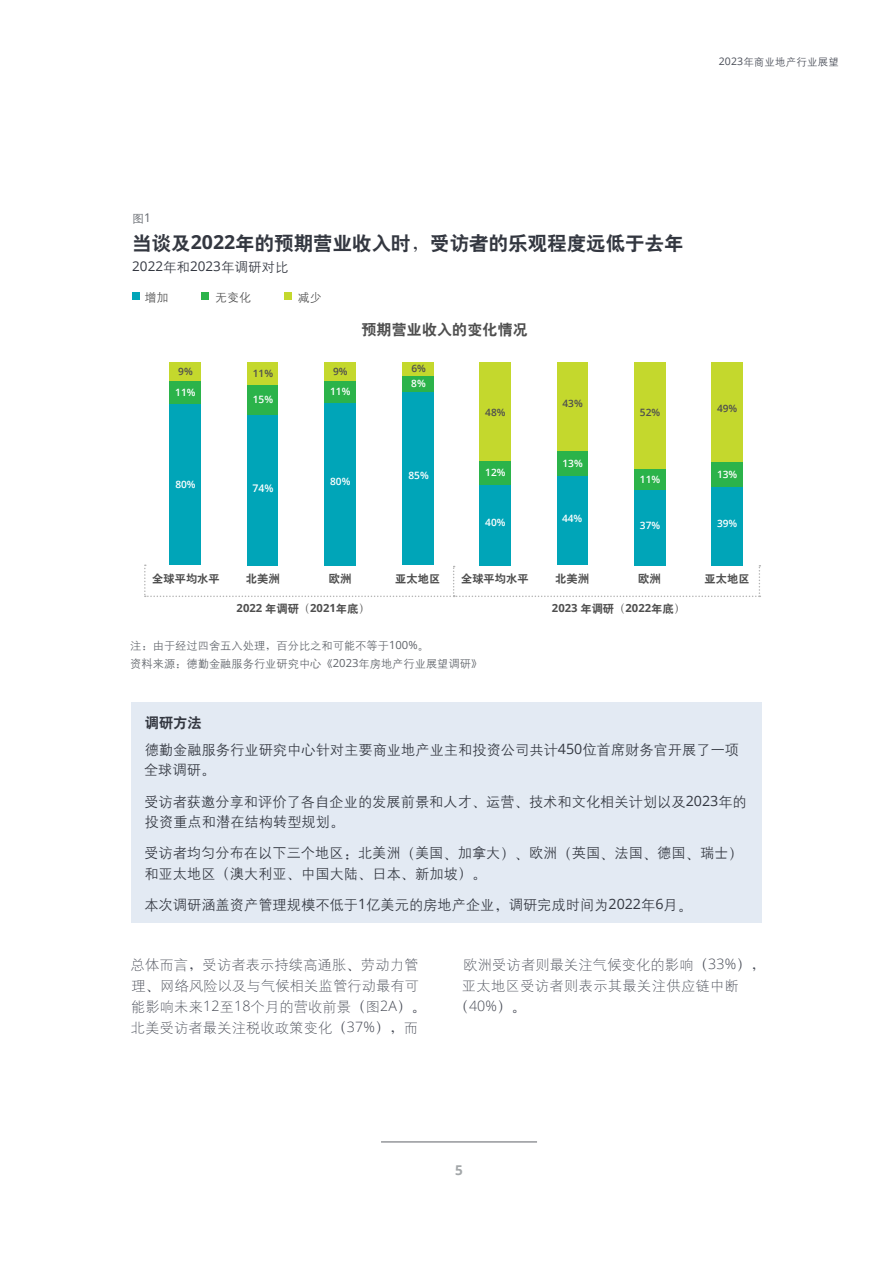
<style>
.page{position:relative;width:893px;height:1263px;background:#fff}
.page>*{position:absolute;margin:0;border:0;box-sizing:border-box;transform-origin:0 0}
.t1{font:19.5px "H Yb 2 gj";color:#333740}
.t2{font:15px "H Yb 2 gj";letter-spacing:.01em;color:#4e4e4e}
.t3{font:14.25px/20.2px "H Yg 2 gj";color:#333740}
.t4{font:14.25px/21px "H Yg 1 gj";letter-spacing:.01em;color:#474b55}
.t5{font:14.25px "H Ya 6 gj";color:#474b55}
.t6{font:14.25px "H Yb 2 gj";color:#333740}
.t7{font:13.5px "Open Sans";color:#333740}
.t8{font:700 13.5px "Open Sans";color:#a3a7a9}
.t9{font:12px "H Yg 2 gj";color:#4e4e4e}
.t10{font:12px "H Yg 2 gj";color:#5f6369}
.t11{font:11.25px/18px "H Yg 2 gj";color:#5f6369}
.t12{font:11.25px "H Yb 2 gj";color:#4e4e4e}
.t13{font:700 11.25px "Open Sans";color:#4e4e4e}
.t14{font:10.5px "H Yg 2 gj";letter-spacing:.015em;color:#474b55}
.t15{font:600 10.5px "Open Sans";color:#fff}
.t16{font:600 10.2px "Open Sans";color:#fff}
.t17{font:600 10.2px "Open Sans";color:#4e4e4e}
.s1{font-family:"Open Sans"}
.s2{font-family:"Open Sans";font-weight:700}
.s3{font-family:"H Ya 6 gj"}
.s4{font-family:"H Yg 2 gj"}
.s5{font-family:"H Yb 2 gj";font-weight:400}
.s6{font-family:"H Ya 6 gj";font-weight:400}
.s7{font-family:"Open Sans";font-weight:300}
</style>
<div class="page">
<hr style="left:381px;top:1141px;width:156px;height:1px;background:#5f6369">
<div style="left:131px;top:702px;width:631px;height:221px;background:#e3eaf3"></div>
<div style="left:132px;top:292px;width:8px;height:8px;background:#00a5b8"></div>
<div style="left:201px;top:292px;width:8px;height:8px;background:#2bb34a"></div>
<div style="left:284px;top:292px;width:8px;height:8px;background:#c4d82d"></div>
<div style="left:711px;top:486px;width:31px;height:79px;background:#00a5b8"></div>
<div style="left:634px;top:489px;width:31px;height:76px;background:#00a5b8"></div>
<div style="left:557px;top:475px;width:30px;height:90px;background:#00a5b8"></div>
<div style="left:479px;top:484px;width:31px;height:81px;background:#00a5b8"></div>
<div style="left:402px;top:391px;width:31px;height:174px;background:#00a5b8"></div>
<div style="left:325px;top:402px;width:31px;height:163px;background:#00a5b8"></div>
<div style="left:247px;top:414px;width:31px;height:151px;background:#00a5b8"></div>
<div style="left:170px;top:402px;width:31px;height:163px;background:#00a5b8"></div>
<div style="left:711px;top:461px;width:31px;height:26px;background:#2bb34a"></div>
<div style="left:634px;top:468px;width:31px;height:22px;background:#2bb34a"></div>
<div style="left:557px;top:450px;width:30px;height:26px;background:#2bb34a"></div>
<div style="left:479px;top:460px;width:31px;height:24px;background:#2bb34a"></div>
<div style="left:402px;top:375px;width:31px;height:16px;background:#2bb34a"></div>
<div style="left:325px;top:381px;width:31px;height:22px;background:#2bb34a"></div>
<div style="left:247px;top:384px;width:31px;height:30px;background:#2bb34a"></div>
<div style="left:170px;top:380px;width:31px;height:23px;background:#2bb34a"></div>
<div style="left:711px;top:362px;width:31px;height:100px;background:#c4d82d"></div>
<div style="left:634px;top:362px;width:31px;height:106px;background:#c4d82d"></div>
<div style="left:557px;top:362px;width:30px;height:88px;background:#c4d82d"></div>
<div style="left:479px;top:362px;width:31px;height:98px;background:#c4d82d"></div>
<div style="left:402px;top:362px;width:31px;height:13px;background:#c4d82d"></div>
<div style="left:325px;top:362px;width:31px;height:19px;background:#c4d82d"></div>
<div style="left:247px;top:362px;width:31px;height:23px;background:#c4d82d"></div>
<div style="left:170px;top:362px;width:31px;height:18px;background:#c4d82d"></div>
<svg style="left:144px;top:564px;width:617px;height:33px"></svg>
<p class="t14" style="left:719px;top:57px;width:122px"><span class="s1">2023</span>年商业地产行业展望</p>
<p class="t10" style="left:132px;top:212px;width:20px">图<span class="s1">1</span></p>
<h1 class="t1" style="left:132px;top:233px;width:553px">当谈及<span class="s2">2022</span>年的预期营业收入时<span class="s3">，</span>受访者的乐观程度远低于去年</h1>
<p class="t7" style="left:132px;top:257px;width:158px">2022<span class="s4">年和</span>2023<span class="s4">年调研对比</span></p>
<p class="t9" style="left:145px;top:291px;width:25px">增加</p>
<p class="t9" style="left:215px;top:291px;width:37px">无变化</p>
<p class="t9" style="left:298px;top:291px;width:25px">减少</p>
<p class="t2" style="left:361px;top:322px;width:168px">预期营业收入的变化情况</p>
<p class="t17" style="left:178px;top:364px;width:16px">9%</p>
<p class="t17" style="left:253px;top:366px;width:22px">11%</p>
<p class="t17" style="left:333px;top:364px;width:16px">9%</p>
<p class="t17" style="left:411px;top:362px;width:16px">6%</p>
<p class="t16" style="left:175px;top:385px;width:22px">11%</p>
<p class="t16" style="left:253px;top:393px;width:22px">15%</p>
<p class="t16" style="left:330px;top:384px;width:22px">11%</p>
<p class="t16" style="left:411px;top:376px;width:16px">8%</p>
<p class="t17" style="left:485px;top:405px;width:22px">48%</p>
<p class="t17" style="left:562px;top:396px;width:22px">43%</p>
<p class="t17" style="left:640px;top:405px;width:22px">52%</p>
<p class="t17" style="left:717px;top:402px;width:22px">49%</p>
<p class="t16" style="left:175px;top:478px;width:22px">80%</p>
<p class="t15" style="left:252px;top:480px;width:23px">74%</p>
<p class="t16" style="left:330px;top:474px;width:22px">80%</p>
<p class="t16" style="left:408px;top:468px;width:22px">85%</p>
<p class="t16" style="left:485px;top:465px;width:22px">12%</p>
<p class="t16" style="left:562px;top:456px;width:22px">13%</p>
<p class="t16" style="left:640px;top:472px;width:22px">11%</p>
<p class="t16" style="left:717px;top:467px;width:22px">13%</p>
<p class="t16" style="left:485px;top:515px;width:22px">40%</p>
<p class="t16" style="left:562px;top:511px;width:22px">44%</p>
<p class="t16" style="left:640px;top:518px;width:22px">37%</p>
<p class="t16" style="left:717px;top:516px;width:22px">39%</p>
<p class="t12" style="left:152px;top:573px;width:69px">全球平均水平</p>
<p class="t12" style="left:246px;top:573px;width:35px">北美洲</p>
<p class="t12" style="left:329px;top:573px;width:24px">欧洲</p>
<p class="t12" style="left:395px;top:573px;width:47px">亚太地区</p>
<p class="t12" style="left:461px;top:573px;width:69px">全球平均水平</p>
<p class="t12" style="left:555px;top:573px;width:35px">北美洲</p>
<p class="t12" style="left:638px;top:573px;width:24px">欧洲</p>
<p class="t12" style="left:704px;top:573px;width:47px">亚太地区</p>
<p class="t13" style="left:237px;top:600px;width:135px">2022 <span class="s5">年调研</span><span class="s6">（</span>2021<span class="s5">年底</span><span class="s6">）</span></p>
<p class="t13" style="left:552px;top:600px;width:135px">2023 <span class="s5">年调研</span><span class="s6">（</span>2022<span class="s5">年底</span><span class="s6">）</span></p>
<p class="t11" style="left:130px;top:636px;width:353px">注<span class="s3">：</span>由于经过四舍五入处理<span class="s3">，</span>百分比之和可能不等于<span class="s1">100%</span><span class="s3">。<br></span>资料来源<span class="s3">：</span>德勤金融服务行业研究中心<span class="s3">《</span><span class="s1">2023</span>年房地产行业展望调研<span class="s3">》</span></p>
<p class="t6" style="left:145px;top:715px;width:58px">调研方法</p>
<p class="t3" style="left:144px;top:739px;width:597px">德勤金融服务行业研究中心针对主要商业地产业主和投资公司共计<span class="s1">450</span>位首席财务官开展了一项全球调研<span class="s3">。</span></p>
<p class="t3" style="left:144px;top:791px;width:604px">受访者获邀分享和评价了各自企业的发展前景和人才<span class="s3">、</span>运营<span class="s3">、</span>技术和文化相关计划以及<span class="s1">2023</span>年的投资重点和潜在结构转型规划<span class="s3">。</span></p>
<p class="t3" style="left:144px;top:843px;width:600px">受访者均匀分布在以下三个地区<span class="s3">：</span>北美洲<span class="s3">（</span>美国<span class="s3">、</span>加拿大<span class="s3">）、</span>欧洲<span class="s3">（</span>英国<span class="s3">、</span>法国<span class="s3">、</span>德国<span class="s3">、</span>瑞士<span class="s3">）</span>和亚太地区<span class="s3">（</span>澳大利亚<span class="s3">、</span>中国大陆<span class="s3">、</span>日本<span class="s3">、</span>新加坡<span class="s3">）。</span></p>
<p class="t3" style="left:144px;top:895px;width:549px">本次调研涵盖资产管理规模不低于<span class="s1">1</span>亿美元的房地产企业<span class="s3">，</span>调研完成时间为<span class="s1">2022</span>年<span class="s1">6</span>月<span class="s3">。</span></p>
<p class="t4" style="left:131px;top:954px;width:297px">总体而言<span class="s3">，</span>受访者表示持续高通胀<span class="s3">、</span>劳动力管理<span class="s3">、</span>网络风险以及与气候相关监管行动最有可能影响未来<span class="s7">12</span>至<span class="s7">18</span>个月的营收前景<span class="s3">（</span>图<span class="s7">2A</span><span class="s3">）。</span>北美受访者最关注税收政策变化<span class="s3">（</span><span class="s7">37%</span><span class="s3">），</span>而</p>
<p class="t4" style="left:462px;top:954px;width:305px">欧洲受访者则最关注气候变化的影响<span class="s3">（</span><span class="s7">33%</span><span class="s3">），</span>亚太地区受访者则表示其最关注供应链中断</p>
<p class="t5" style="left:455px;top:1000px;width:73px">（<span class="s7">40%</span>）。</p>
<p class="t8" style="left:455px;top:1161px;width:9px">5</p>
</div>
